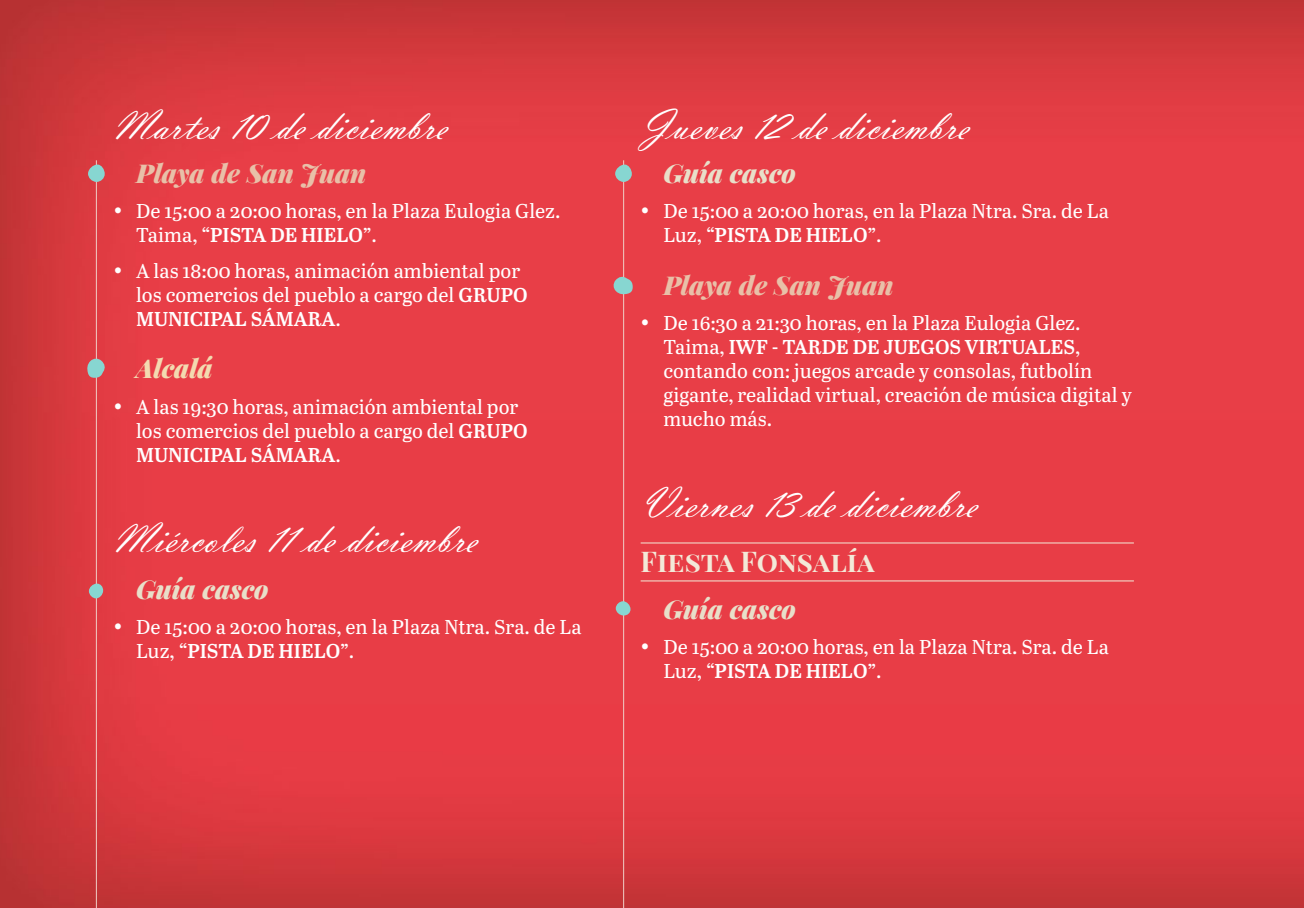
<style>
.page{position:relative;width:1304px;height:908px;background:#fff}
.page>*{position:absolute;margin:0;border:0;box-sizing:border-box;transform-origin:0 0}
.t1{font:44px "Vladimir Scr D";color:#fff}
.t2{font:700 28px "Playfair Display SC";color:#f3e9d8}
.t3{font:italic 900 26px "Playfair Display";color:#e8c0a8}
.t4{font:italic 900 26px "Playfair Display";color:#e8dfc9}
.t5{font:italic 900 26px "Playfair Display";color:#f3dab0}
.t6{font:20px/24px "Abril Text";color:#fff}
.s1{font-weight:600}
</style>
<div class="page">
<img style="left:0;top:0;width:1304px;height:907px">
<hr style="left:641px;top:542px;width:493px;height:1px;background:#f3e9d8">
<hr style="left:641px;top:580px;width:493px;height:1px;background:#f3e9d8">
<hr style="left:623px;top:160px;width:1px;height:747px;background:#f0cec6">
<hr style="left:96px;top:160px;width:1px;height:747px;background:#f0cec6">
<svg style="left:87px;top:358px;width:19px;height:19px"></svg>
<svg style="left:88px;top:164px;width:17px;height:18px"></svg>
<div style="left:89px;top:583px;width:14px;height:15px;background:#87d6d1;border-radius:50%"></div>
<svg style="left:613px;top:275px;width:20px;height:19px"></svg>
<svg style="left:615px;top:164px;width:17px;height:18px"></svg>
<div style="left:616px;top:601px;width:15px;height:14px;background:#87d6d1;border-radius:50%"></div>
<h1 class="t1" style="left:113px;top:99px;width:335px">Martes 10 de diciembre</h1>
<h3 class="t3" style="left:136px;top:153px;width:232px">Playa de San Juan</h3>
<p class="t6" style="left:136px;top:198px;width:426px;text-indent:-23px">• De 15:00 a 20:00 horas, en la Plaza Eulogia Glez.<br>Taima, <span class="s1">“PISTA DE HIELO”</span>.</p>
<p class="t6" style="left:136px;top:257px;width:393px;text-indent:-23px">• A las 18:00 horas, animación ambiental por los comercios del pueblo a cargo del <span class="s1">GRUPO<br>MUNICIPAL SÁMARA</span>.</p>
<h3 class="t5" style="left:136px;top:348px;width:78px">Alcalá</h3>
<p class="t6" style="left:136px;top:393px;width:393px;text-indent:-23px">• A las 19:30 horas, animación ambiental por los comercios del pueblo a cargo del <span class="s1">GRUPO<br>MUNICIPAL SÁMARA</span>.</p>
<h1 class="t1" style="left:113px;top:512px;width:365px">Miércoles 11 de diciembre</h1>
<h3 class="t4" style="left:136px;top:568px;width:134px">Guía casco</h3>
<p class="t6" style="left:136px;top:614px;width:447px;text-indent:-23px">• De 15:00 a 20:00 horas, en la Plaza Ntra. Sra. de La<br>Luz, <span class="s1">“PISTA DE HIELO”</span>.</p>
<h1 class="t1" style="left:641px;top:99px;width:330px">Jueves 12 de diciembre</h1>
<h3 class="t4" style="left:663px;top:153px;width:134px">Guía casco</h3>
<p class="t6" style="left:663px;top:198px;width:447px;text-indent:-23px">• De 15:00 a 20:00 horas, en la Plaza Ntra. Sra. de La<br>Luz, <span class="s1">“PISTA DE HIELO”</span>.</p>
<h3 class="t3" style="left:663px;top:265px;width:232px">Playa de San Juan</h3>
<p class="t6" style="left:663px;top:310px;width:470px;text-indent:-23px">• De 16:30 a 21:30 horas, en la Plaza Eulogia Glez.<br>Taima, <span class="s1">IWF - TARDE DE JUEGOS VIRTUALES</span>, contando con: juegos arcade y consolas, futbolín gigante, realidad virtual, creación de música digital y mucho más.</p>
<h1 class="t1" style="left:641px;top:477px;width:338px">Viernes 13 de diciembre</h1>
<h2 class="t2" style="left:641px;top:543px;width:236px">Fiesta Fonsalía</h2>
<h3 class="t4" style="left:663px;top:588px;width:134px">Guía casco</h3>
<p class="t6" style="left:663px;top:633px;width:447px;text-indent:-23px">• De 15:00 a 20:00 horas, en la Plaza Ntra. Sra. de La<br>Luz, <span class="s1">“PISTA DE HIELO”</span>.</p>
</div>
